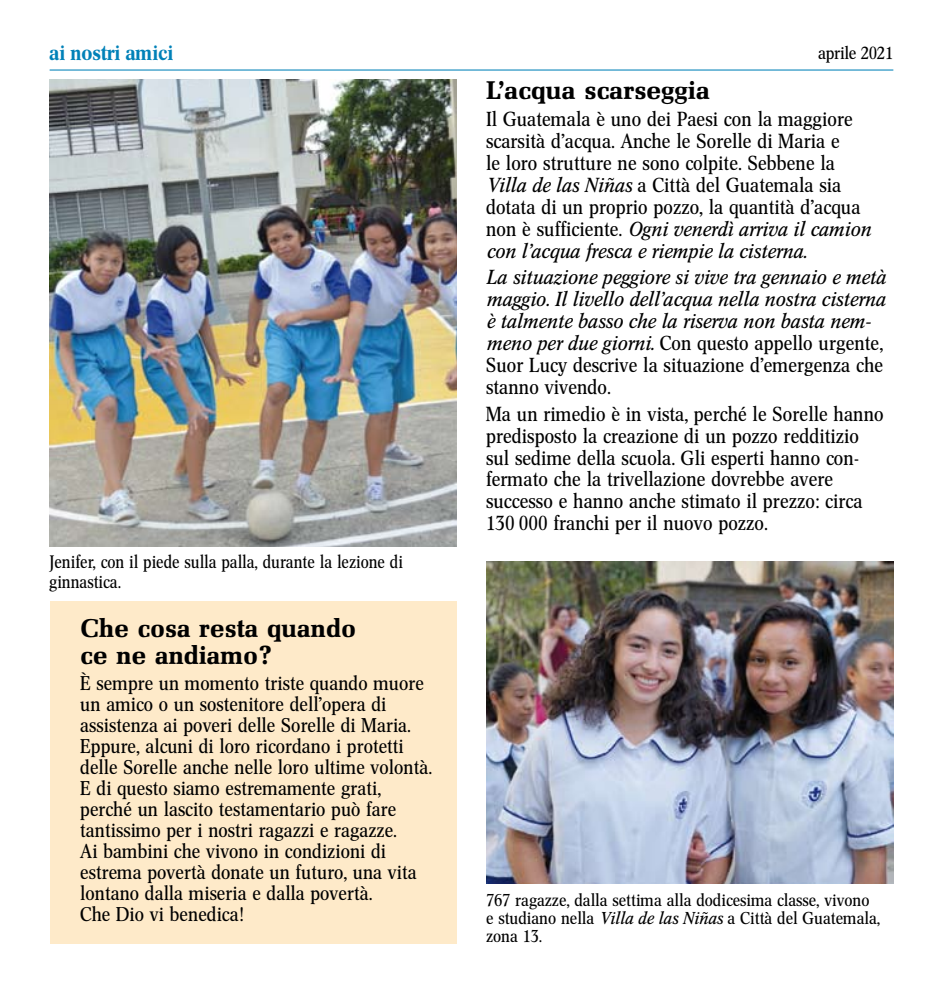
<style>
.page{position:relative;width:943px;height:993px;background:#fff}
.page>*{position:absolute;margin:0;border:0;box-sizing:border-box;transform-origin:0 0}
.t1{font:25.38px/26.8px "Mel Bol";letter-spacing:.015em;color:#000}
.t2{font:25.38px "Mel Bol";letter-spacing:.015em;color:#000;scale:1.05 1}
.t3{font:21px "Cnn Med";color:#0081b8}
.t4{font:20.12px/21.9px "Cnn Reg";letter-spacing:.015em;color:#000;scale:1.05 1}
.t5{font:20.12px/21.9px "Cnn Ita";letter-spacing:.015em;color:#000;scale:1.05 1}
.t6{font:19.6px/21px "Cnn Reg";letter-spacing:.015em;color:#000;scale:1.05 1}
.t7{font:17.85px/20.7px "Cnn Reg";letter-spacing:.015em;color:#000}
.t8{font:17.5px "Cnn Reg";color:#000;scale:1.05 1}
.t9{font:17.15px/17.8px "Cnn Reg";letter-spacing:.015em;color:#000;scale:1.05 1}
.s1{font-family:"Cnn Ita"}
.s2{font-family:"Cnn Reg"}
</style>
<div class="page">
<hr style="left:50px;top:69px;width:843px;height:1px;background:#0081b8">
<img style="left:50px;top:79px;width:406px;height:467px">
<img style="left:486px;top:561px;width:407px;height:322px">
<div style="left:50px;top:600px;width:406px;height:343px;background:#feeac9"></div>
<p class="t3" style="left:50px;top:40px;width:125px">ai nostri amici</p>
<p class="t8" style="left:818px;top:43px;width:73px">aprile 2021</p>
<p class="t7" style="left:50px;top:551px;width:355px">Jenifer, con il piede sulla palla, durante la lezione di ginnastica.</p>
<p class="t1" style="left:81px;top:614px;width:276px">Che cosa resta quando ce ne andiamo?</p>
<p class="t6" style="left:81px;top:672px;width:336px">È sempre un momento triste quando muore un amico o un sostenitore dell’opera di assistenza ai poveri delle Sorelle di Maria.<br>Eppure, alcuni di loro ricordano i protetti delle Sorelle anche nelle loro ultime volontà.<br>E di questo siamo estremamente grati, perché un lascito testamentario può fare tantissimo per i nostri ragazzi e ragazze.<br>Ai bambini che vivono in condizioni di estrema povertà donate un futuro, una vita lontano dalla miseria e dalla povertà.<br>Che Dio vi benedica!</p>
<p class="t2" style="left:486px;top:76px;width:214px">L’acqua scarseggia</p>
<p class="t4" style="left:486px;top:108px;width:358px">Il Guatemala è uno dei Paesi con la maggiore scarsità d’acqua. Anche le Sorelle di Maria e<br>le loro strutture ne sono colpite. Sebbene la <span class="s1">Villa de las Niñas</span> a Città del Guatemala sia dotata di un proprio pozzo, la quantità d’acqua</p>
<p class="t5" style="left:486px;top:218px;width:367px"><span class="s2">non è sufficiente.</span> Ogni venerdì arriva il camion con l’acqua fresca e riempie la cisterna.</p>
<p class="t5" style="left:486px;top:267px;width:382px;text-align:justify">La situazione peggiore si vive tra gennaio e metà maggio. Il livello dell’acqua nella nostra cisterna è talmente basso che la riserva non basta nem-</p>
<p class="t4" style="left:486px;top:332px;width:379px;text-align:justify"><span class="s1">meno per due giorni.</span> Con questo appello urgente, Suor Lucy descrive la situazione d’emergenza che stanno vivendo.</p>
<p class="t4" style="left:486px;top:403px;width:380px">Ma un rimedio è in vista, perché le Sorelle hanno predisposto la creazione di un pozzo redditizio sul sedime della scuola. Gli esperti hanno con&shy;fermato che la trivellazione dovrebbe avere successo e hanno anche stimato il prezzo: circa 130 000 franchi per il nuovo pozzo.</p>
<p class="t9" style="left:486px;top:890px;width:376px">767 ragazze, dalla settima alla dodicesima classe, vivono e studiano nella <span class="s1">Villa de las Niñas</span> a Città del Guatemala, zona 13.</p>
</div>
